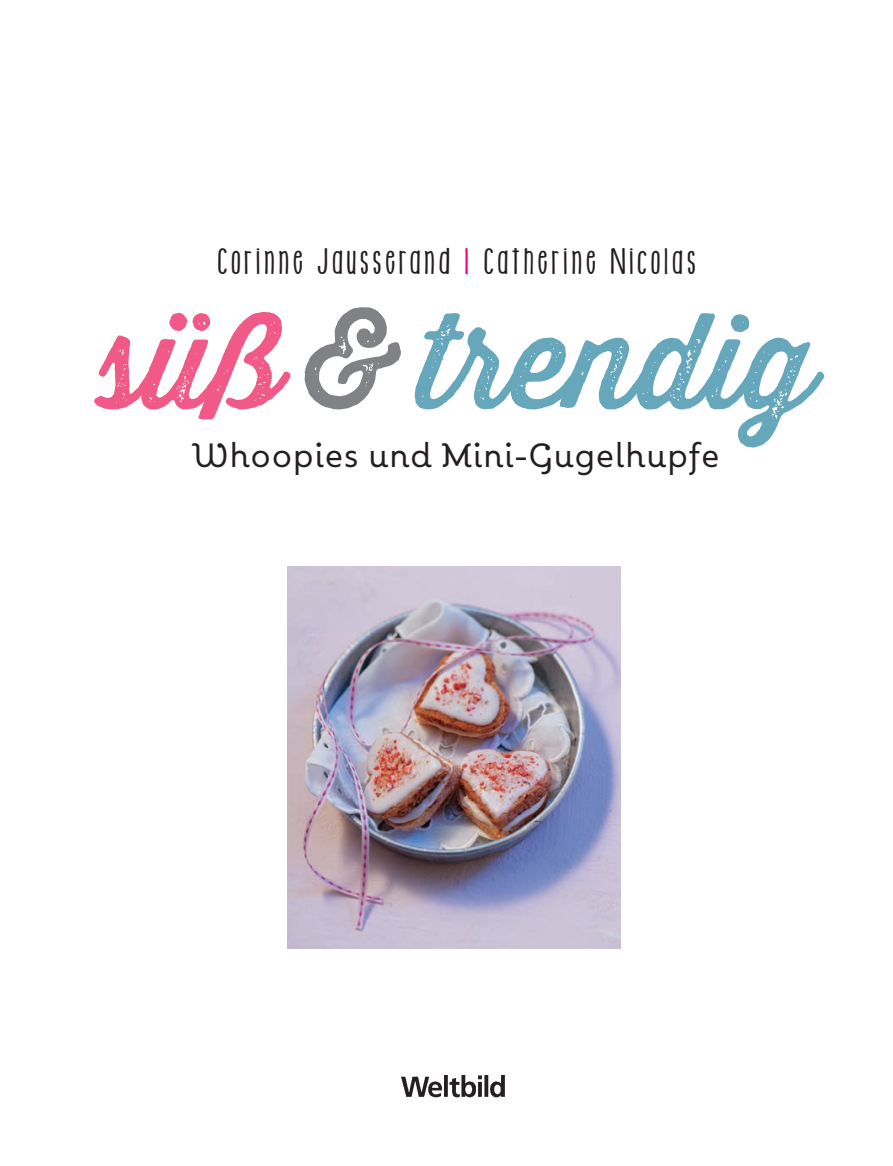
<style>
.page{position:relative;width:893px;height:1166px;background:#fff}
.page>*{position:absolute;margin:0;border:0;box-sizing:border-box;transform-origin:0 0}
.t1{font:131.25px "Thirsty Rough Reg One";color:#66a7bb}
.t2{font:35px "KG How Many Times";letter-spacing:.08em;color:#231f20;scale:1.25 1}
.t3{font:31.5px "Kleide";letter-spacing:.04em;color:#231f20}
.s1{color:#ed028c}
.s2{color:#f05988}
.s3{color:#808285}
</style>
<div class="page">
<img style="left:288px;top:567px;width:332px;height:382px">
<img style="left:402px;top:1075px;width:103px;height:23px">
<p class="t2" style="left:217px;top:243px;width:384px">Corinne Jausserand <span class="s1">|</span> Catherine Nicolas</p>
<p class="t1" style="left:97px;top:264px;width:721px"><span class="s2">süß</span> <span class="s3">&amp;</span> trendig</p>
<p class="t3" style="left:194px;top:433px;width:527px">Whoopies und Mini-Gugelhupfe</p>
</div>
